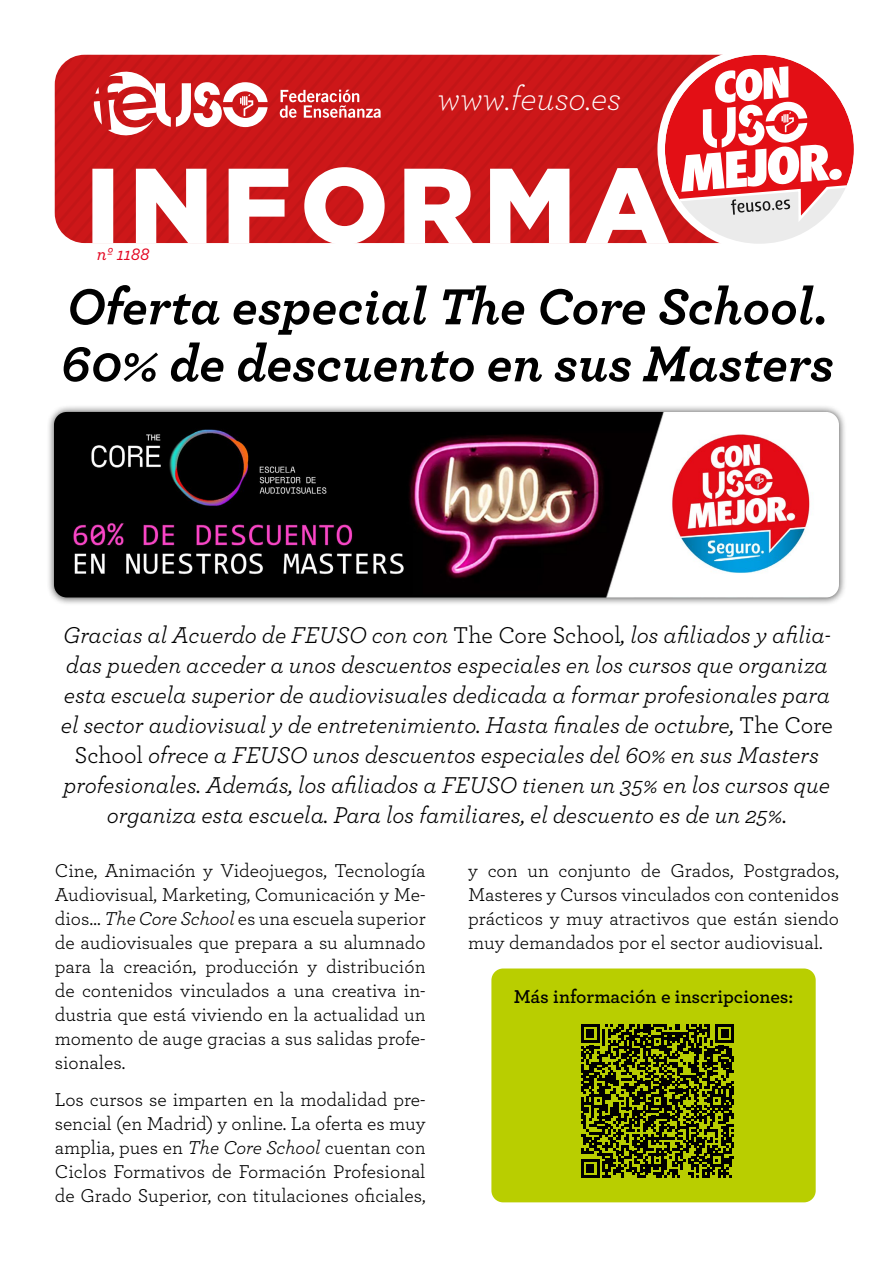
<style>
.page{position:relative;width:893px;height:1263px;background:#fff}
.page>*{position:absolute;margin:0;border:0;box-sizing:border-box;transform-origin:0 0}
.t1{font:italic 700 53.1px/57px "Archer Pro";color:#000}
.t2{font:italic 300 34.95px "Archer Pro";color:#fff}
.t3{font:italic 24px/30px "Archer Pro";color:#000;text-align:center}
.t4{font:19.5px/24px "Archer Pro";color:#000;text-align:justify}
.t5{font:600 19.5px "Archer Pro";color:#000}
.t6{font:italic 500 18.15px "Archer Pro";color:#e30520}
.s1{font-style:normal}
.s2{font-style:italic}
</style>
<div class="page">
<div style="left:491px;top:968px;width:325px;height:234px;background:#b9ce00;border-radius:12px"></div>
<div style="left:657px;top:47px;width:204px;height:204px;border:8px solid #fff;border-radius:50%"></div>
<svg style="left:55px;top:55px;width:799px;height:190px"></svg>
<div style="left:46px;top:404px;width:801px;height:201px;background:#000;opacity:.75"></div>
<img style="left:54px;top:412px;width:785px;height:185px">
<svg style="left:581px;top:1024px;width:153px;height:153px"></svg>
<p class="t6" style="left:97px;top:241px;width:54px">nº 1188</p>
<h2 class="t2" style="left:438px;top:75px;width:185px">www.feuso.es</h2>
<h1 class="t1" style="left:61px;top:274px;width:775px">Oferta especial The Core School.<br>60% de descuento en sus Masters</h1>
<p class="t3" style="left:61px;top:619px;width:774px">Gracias al Acuerdo de FEUSO con con <span class="s1">The Core School</span>, los afiliados y afilia&shy;das pueden acceder a unos descuentos especiales en los cursos que organiza esta escuela superior de audiovisuales dedicada a formar profesionales para el sector audiovisual y de entretenimiento. Hasta finales de octubre, <span class="s1">The Core School</span> ofrece a FEUSO unos descuentos especiales del 60% en sus Masters profesionales. Además, los afiliados a FEUSO tienen un 35% en los cursos que organiza esta escuela. Para los familiares, el descuento es de un 25%.</p>
<p class="t4" style="left:55px;top:857px;width:372px">Cine, Animación y Videojuegos, Tecnología Audiovisual, Marketing, Comunicación y Me&shy;dios… <span class="s2">The Core School</span> es una escuela superior de audiovisuales que prepara a su alumnado para la creación, producción y distribución de contenidos vinculados a una creativa in&shy;dustria que está viviendo en la actualidad un momento de auge gracias a sus salidas profe&shy;sionales.</p>
<p class="t4" style="left:55px;top:1086px;width:372px">Los cursos se imparten en la modalidad pre&shy;sencial (en Madrid) y online. La oferta es muy amplia, pues en <span class="s2">The Core School</span> cuentan con Ciclos Formativos de Formación Profesional de Grado Superior, con titulaciones oficiales,</p>
<p class="t4" style="left:468px;top:857px;width:372px">y con un conjunto de Grados, Postgrados, Masteres y Cursos vinculados con contenidos prácticos y muy atractivos que están siendo muy demandados por el sector audiovisual.</p>
<p class="t5" style="left:514px;top:981px;width:281px">Más información e inscripciones:</p>
</div>
